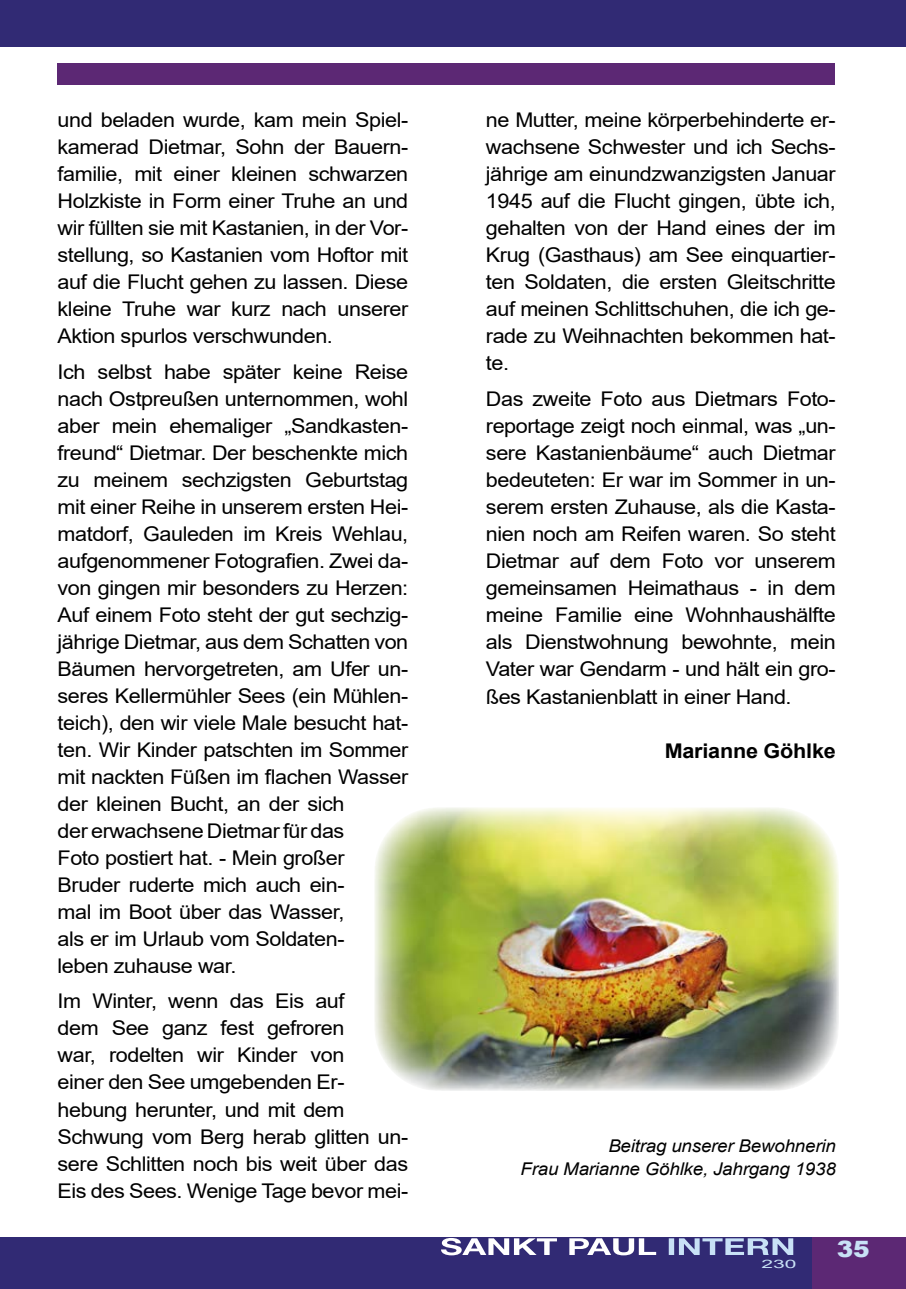
<style>
.page{position:relative;width:906px;height:1289px;background:#fff}
.page>*{position:absolute;margin:0;border:0;box-sizing:border-box;transform-origin:0 0}
.t1{font:900 22.5px "Arial";color:#c8e1f6;scale:1.1 1}
.t2{font:20.25px/27px "Arial";letter-spacing:-.02em;color:#000;text-align:justify;scale:1.07 1}
.t3{font:700 20.25px "Arial";letter-spacing:-.01em;color:#000;scale:1.07 1}
.t4{font:italic 17.55px/22.5px "Arial";letter-spacing:-.01em;color:#000;text-align:right;scale:1.07 1}
.t5{font:11.55px "Arial";color:#c8e1f6;scale:1.82 1}
</style>
<div class="page">
<div style="left:0;top:0;width:906px;height:47px;background:#312a74"></div>
<div style="left:0;top:1237px;width:812px;height:51px;background:#312a74"></div>
<div style="left:812px;top:1237px;width:94px;height:51px;background:#5c2874"></div>
<svg style="left:669px;top:1238px;width:124px;height:16px"></svg>
<svg style="left:441px;top:1238px;width:215px;height:17px"></svg>
<div style="left:58px;top:64px;width:776px;height:21px;background:#5c2874"></div>
<img style="left:375px;top:807px;width:464px;height:283px">
<p class="t2" style="left:58px;top:106px;width:329px">und beladen wurde, kam mein Spiel&shy;kamerad Dietmar, Sohn der Bauern&shy;familie, mit einer kleinen schwarzen Holzkiste in Form einer Truhe an und wir füllten sie mit Kastanien, in der Vor&shy;stellung, so Kastanien vom Hoftor mit auf die Flucht gehen zu lassen. Diese kleine Truhe war kurz nach unserer Aktion spurlos verschwunden.</p>
<p class="t2" style="left:58px;top:358px;width:329px;text-align:left">Ich selbst habe später keine Reise nach Ostpreußen unternommen, wohl aber mein ehemaliger „Sandkasten&shy;freund“ Dietmar. Der beschenkte mich zu meinem sechzigsten Geburtstag mit einer Reihe in unserem ersten Hei&shy;matdorf, Gauleden im Kreis Wehlau, aufgenommener Fotografien. Zwei da&shy;von gingen mir besonders zu Herzen:<br>Auf einem Foto steht der gut sechzig&shy;jährige Dietmar, aus dem Schatten von Bäumen hervorgetreten, am Ufer un&shy;seres Kellermühler Sees (ein Mühlen&shy;teich), den wir viele Male besucht hat&shy;ten. Wir Kinder patschten im Sommer mit nackten Füßen im flachen Wasser der kleinen Bucht, an der sich<br>der erwachsene Dietmar für das<br>Foto postiert hat. - Mein großer Bruder ruderte mich auch ein-<br>mal im Boot über das Wasser,<br>als er im Urlaub vom Soldaten-<br>leben zuhause war.</p>
<p class="t2" style="left:58px;top:987px;width:329px;text-align:left">Im Winter, wenn das Eis auf<br>dem See ganz fest gefroren<br>war, rodelten wir Kinder von<br>einer den See umgebenden Er&shy;hebung herunter, und mit dem<br>Schwung vom Berg herab glitten un&shy;sere Schlitten noch bis weit über das<br>Eis des Sees. Wenige Tage bevor mei-</p>
<p class="t2" style="left:486px;top:106px;width:328px">ne Mutter, meine körperbehinderte er&shy;wachsene Schwester und ich Sechs&shy;jährige am einundzwanzigsten Januar 1945 auf die Flucht gingen, übte ich, gehalten von der Hand eines der im Krug (Gasthaus) am See einquartier&shy;ten Soldaten, die ersten Gleitschritte auf meinen Schlittschuhen, die ich ge&shy;rade zu Weihnachten bekommen hat&shy;te.</p>
<p class="t2" style="left:486px;top:385px;width:328px">Das zweite Foto aus Dietmars Foto&shy;reportage zeigt noch einmal, was „un&shy;sere Kastanienbäume“ auch Dietmar bedeuteten: Er war im Sommer in un&shy;serem ersten Zuhause, als die Kasta&shy;nien noch am Reifen waren. So steht Dietmar auf dem Foto vor unserem gemeinsamen Heimathaus - in dem meine Familie eine Wohnhaushälfte als Dienstwohnung bewohnte, mein Vater war Gendarm - und hält ein gro&shy;ßes Kastanienblatt in einer Hand.</p>
<p class="t3" style="left:664px;top:737px;width:161px">Marianne Göhlke</p>
<p class="t4" style="left:520px;top:1135px;width:296px">Beitrag unserer Bewohnerin<br>Frau Marianne Göhlke, Jahrgang 1938</p>
<p class="t5" style="left:761px;top:1255px;width:21px">230</p>
<p class="t1" style="left:837px;top:1232px;width:32px">35</p>
</div>
